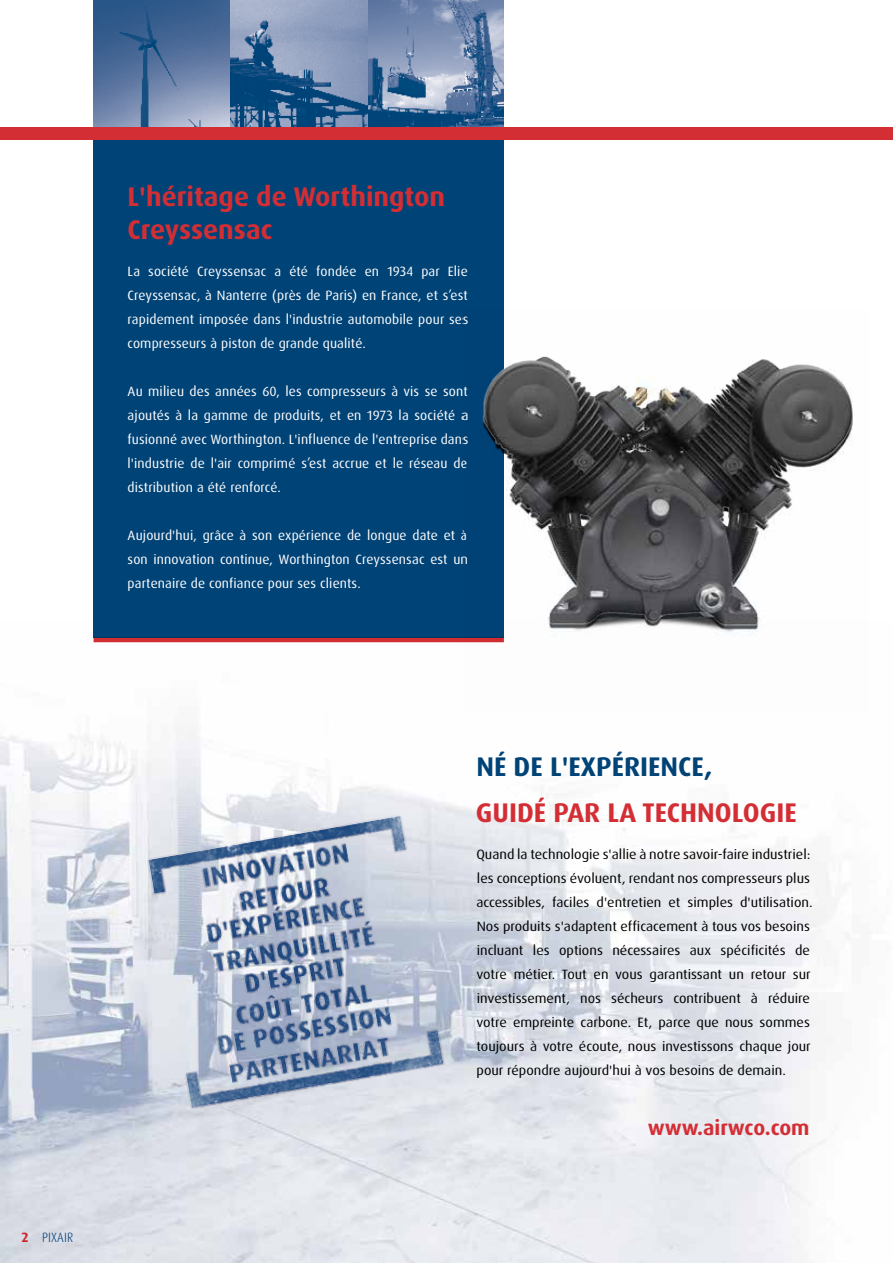
<style>
.page{position:relative;width:893px;height:1263px;background:#fff}
.page>*{position:absolute;margin:0;border:0;box-sizing:border-box;transform-origin:0 0}
.t1{font:700 27px/33px "Dax Pro";color:#d42e35}
.t2{font:700 27px "Dax Pro";color:#004377}
.t3{font:700 21px "Dax Pro";color:#d42e35}
.t4{font:13.5px/24px "Dax Pro";letter-spacing:.01em;color:#fff;text-align:justify}
.t5{font:13.5px/24px "Dax Pro";color:#000;scale:1.05 1}
.t6{font:300 condensed 13.5px "Dax Pro";letter-spacing:.01em;color:#003c75}
.s1{font-weight:700;font-stretch:normal;color:#d2232a}
</style>
<div class="page">
<img style="left:0;top:621px;width:871px;height:642px">
<img style="left:136px;top:801px;width:321px;height:321px">
<div style="left:94px;top:0;width:410px;height:638px;background:#004377"></div>
<hr style="left:94px;top:638px;width:410px;height:4px;background:#d42e35">
<img style="left:94px;top:0;width:410px;height:128px">
<div style="left:0;top:128px;width:893px;height:12px;background:#d42e35"></div>
<img style="left:463px;top:356px;width:406px;height:353px">
<h1 class="t1" style="left:128px;top:180px;width:319px">L'héritage de Worthington<br>Creyssensac</h1>
<p class="t4" style="left:128px;top:259px;width:342px">La société Creyssensac a été fondée en 1934 par Elie Creyssensac, à Nanterre (près de Paris) en France, et s’est rapidement imposée dans l'industrie automobile pour ses compresseurs à piston de grande qualité.</p>
<p class="t4" style="left:128px;top:379px;width:342px">Au milieu des années 60, les compresseurs à vis se sont ajoutés à la gamme de produits, et en 1973 la société a fusionné avec Worthington. L'influence de l'entreprise dans l'industrie de l'air comprimé s’est accrue et le réseau de distribution a été renforcé.</p>
<p class="t4" style="left:128px;top:523px;width:342px">Aujourd'hui, grâce à son expérience de longue date et à son innovation continue, Worthington Creyssensac est un partenaire de confiance pour ses clients.</p>
<p class="t6" style="left:22px;top:1228px;width:53px"><span class="s1">2</span> PIXAIR</p>
<h1 class="t2" style="left:476px;top:749px;width:237px">NÉ DE L'EXPÉRIENCE,</h1>
<h1 class="t1" style="left:476px;top:796px;width:322px">GUIDÉ PAR LA TECHNOLOGIE</h1>
<p class="t5" style="left:476px;top:842px;width:322px">Quand la technologie s'allie à notre savoir-faire industriel: les conceptions évoluent, rendant nos compresseurs plus accessibles, faciles d'entretien et simples d'utilisation.<br>Nos produits s'adaptent efficacement à tous vos besoins incluant les options nécessaires aux spécificités de votre métier. Tout en vous garantissant un retour sur investissement, nos sécheurs contribuent à réduire votre empreinte carbone. Et, parce que nous sommes toujours à votre écoute, nous investissons chaque jour pour répondre aujourd'hui à vos besoins de demain.</p>
<h2 class="t3" style="left:648px;top:1114px;width:163px">www.airwco.com</h2>
</div>
